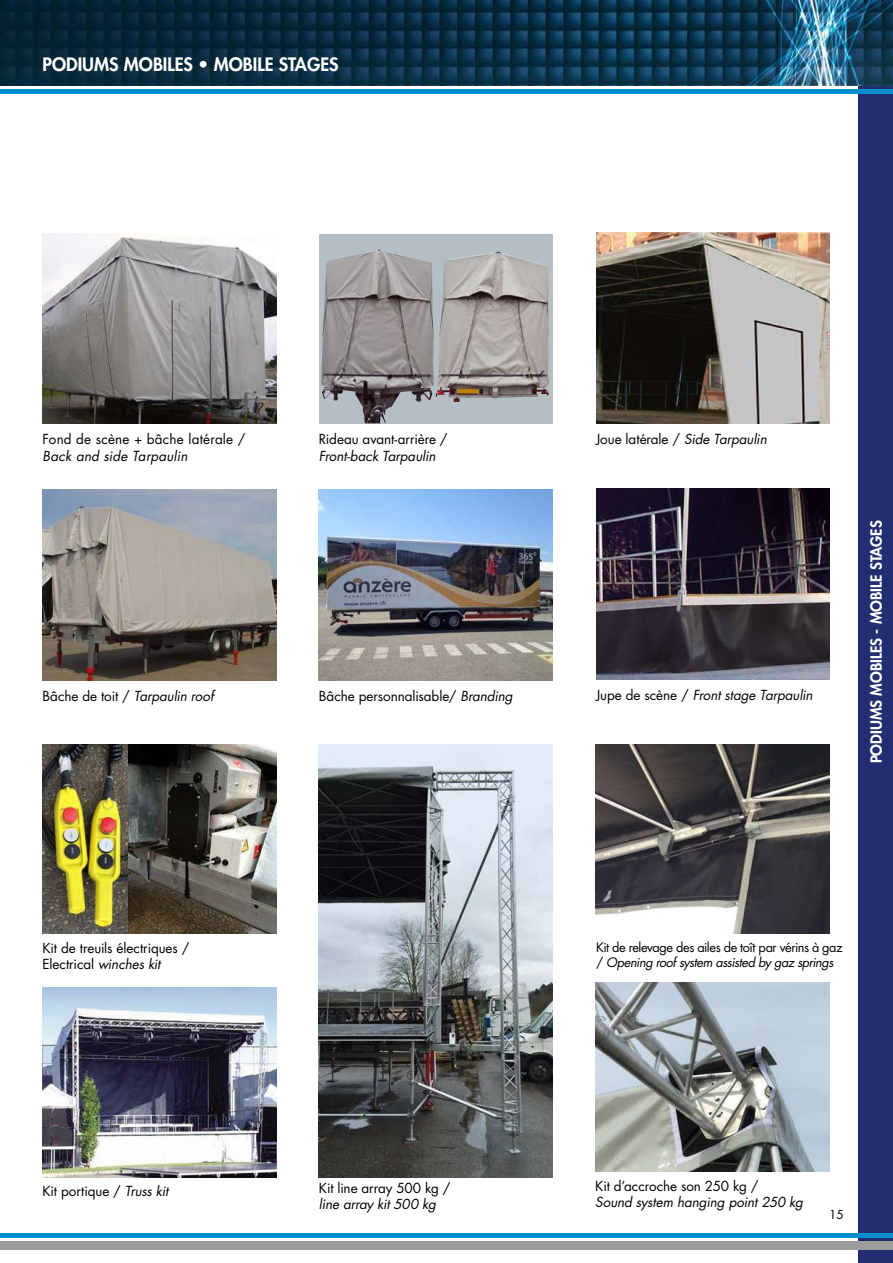
<style>
.page{position:relative;width:893px;height:1263px;background:#fff}
.page>*{position:absolute;margin:0;border:0;box-sizing:border-box;transform-origin:0 0}
.t1{font:800 18px "Futura";color:#fff}
.t2{font:800 15px "Futura";color:#fff}
.t3{font:13.5px/16.2px "Futura";letter-spacing:-.005em;color:#000}
.t4{font:italic 13.5px "Futura";letter-spacing:-.005em;color:#000}
.t5{font:13.5px "Futura";letter-spacing:.015em;color:#000}
.t6{font:italic 13.5px "Futura";letter-spacing:.015em;color:#000}
.t7{font:12.75px/15.3px "Futura";letter-spacing:-.03em;color:#000}
.t8{font:12px "Futura";color:#000}
.s1{font-style:italic}
.s2{font-style:normal}
</style>
<div class="page">
<img style="left:128px;top:744px;width:148px;height:189px">
<div style="left:859px;top:0;width:34px;height:1263px;background:#232d71"></div>
<div style="left:0;top:89px;width:893px;height:5px;background:#008fcf"></div>
<hr style="left:0;top:1233px;width:893px;height:4px;background:#008fcf">
<div style="left:0;top:1242px;width:893px;height:8px;background:#9d9d9c"></div>
<img style="left:43px;top:988px;width:233px;height:189px">
<img style="left:43px;top:744px;width:85px;height:189px">
<img style="left:595px;top:744px;width:234px;height:189px">
<img style="left:319px;top:744px;width:234px;height:433px">
<img style="left:43px;top:234px;width:233px;height:189px">
<div style="left:319px;top:234px;width:117px;height:189px;background:#b3bfc5"></div>
<img style="left:321px;top:249px;width:113px;height:174px">
<div style="left:436px;top:234px;width:117px;height:189px;background:#b3bfc5"></div>
<img style="left:436px;top:251px;width:113px;height:151px">
<img style="left:596px;top:232px;width:234px;height:192px">
<img style="left:43px;top:489px;width:233px;height:191px">
<img style="left:319px;top:489px;width:234px;height:191px">
<img style="left:596px;top:488px;width:234px;height:192px">
<img style="left:595px;top:982px;width:234px;height:190px">
<img style="left:0;top:0;width:893px;height:85px">
<h1 class="t1" style="left:43px;top:53px;width:298px">PODIUMS MOBILES • MOBILE STAGES</h1>
<p class="t5" style="left:43px;top:430px;width:204px">Fond de scène + bâche latérale /</p>
<p class="t6" style="left:43px;top:446px;width:146px">Back and side Tarpaulin</p>
<p class="t3" style="left:319px;top:431px;width:130px">Rideau avant-arrière /</p>
<p class="t4" style="left:319px;top:446px;width:118px">Front-back Tarpaulin</p>
<p class="t3" style="left:596px;top:431px;width:172px">Joue latérale / <span class="s1">Side Tarpaulin</span></p>
<p class="t4" style="left:43px;top:687px;width:173px"><span class="s2">Bâche de toit /</span> Tarpaulin roof</p>
<p class="t3" style="left:319px;top:688px;width:195px">Bâche personnalisable/ <span class="s1">Branding</span></p>
<p class="t4" style="left:596px;top:686px;width:218px"><span class="s2">Jupe de scène /</span> Front stage Tarpaulin</p>
<p class="t2" style="left:867px;top:763px;width:244px;rotate:-90deg">PODIUMS MOBILES - MOBILE STAGES</p>
<p class="t3" style="left:43px;top:939px;width:149px">Kit de treuils électriques /<br>Electrical <span class="s1">winches kit</span></p>
<p class="t7" style="left:596px;top:939px;width:248px">Kit de relevage des ailes de toît par vérins à gaz / <span class="s1">Opening roof system assisted by gaz springs</span></p>
<p class="t3" style="left:43px;top:1183px;width:127px">Kit portique / <span class="s1">Truss kit</span></p>
<p class="t3" style="left:319px;top:1180px;width:133px">Kit line array 500 kg /</p>
<p class="t4" style="left:319px;top:1195px;width:119px">line array kit 500 kg</p>
<p class="t3" style="left:595px;top:1178px;width:165px">Kit d’accroche son 250 kg /</p>
<p class="t4" style="left:595px;top:1193px;width:209px">Sound system hanging point 250 kg</p>
<p class="t8" style="left:829px;top:1206px;width:16px">15</p>
</div>
